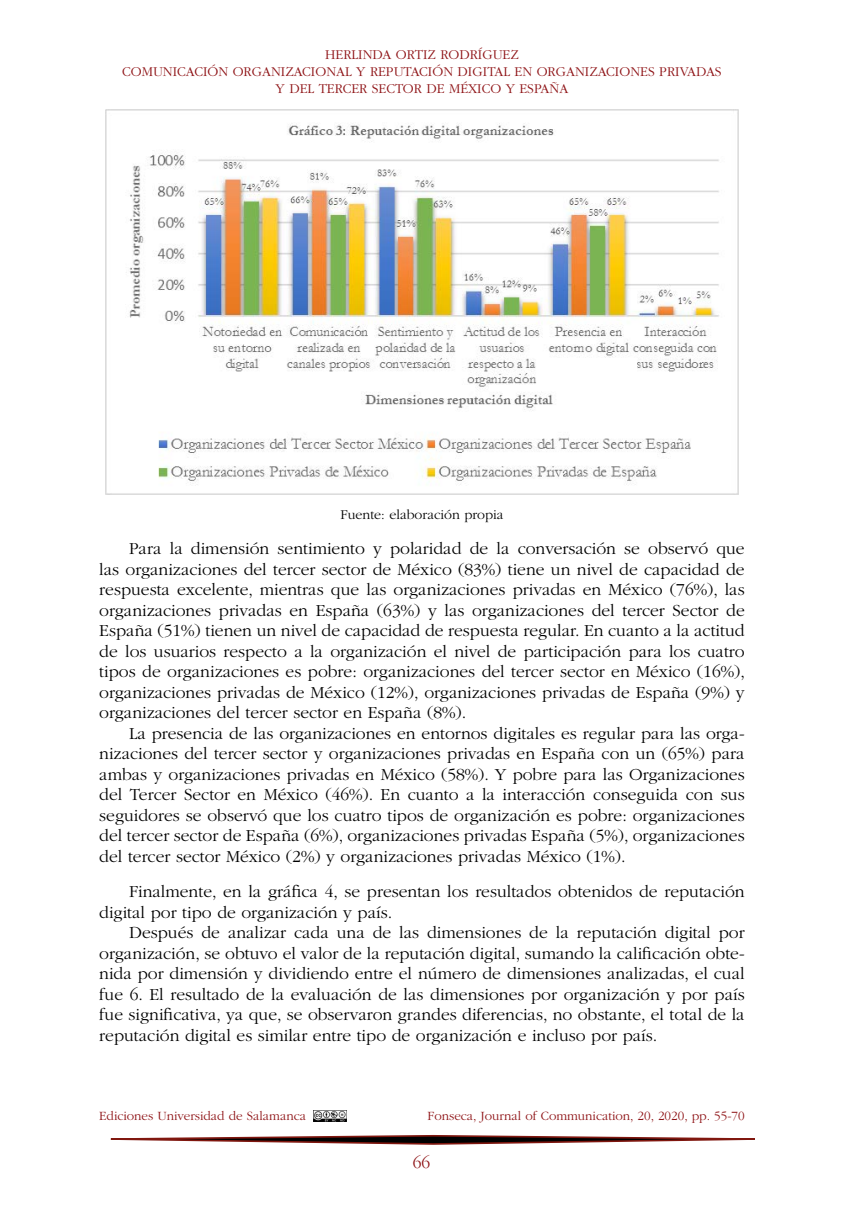
<style>
.page{position:relative;width:844px;height:1211px;background:#fff}
.page>*{position:absolute;margin:0;border:0;box-sizing:border-box;transform-origin:0 0}
.t1{font:300 17.5px/20.5px "ITC Garamond Std";color:#000;text-align:justify}
.t2{font:300 17.5px "ITC Garamond Std";color:#8e1215}
.t3{font:300 14px/16.6px "ITC Garamond Std";color:#8e1215;text-align:center}
.t4{font:300 14px "ITC Garamond Std";color:#000}
.t5{font:300 13.12px "ITC Garamond Std";color:#8e1215}
</style>
<div class="page">
<svg style="left:110px;top:1135px;width:644px;height:8px"></svg>
<img style="left:314px;top:1110px;width:32px;height:11px">
<img style="left:105px;top:109px;width:633px;height:386px">
<p class="t3" style="left:122px;top:47px;width:600px">HERLINDA ORTIZ RODRÍGUEZ<br>COMUNICACIÓN ORGANIZACIONAL Y REPUTACIÓN DIGITAL EN ORGANIZACIONES PRIVADAS<br>Y DEL TERCER SECTOR DE MÉXICO Y ESPAÑA</p>
<p class="t4" style="left:340px;top:507px;width:165px">Fuente: elaboración propia</p>
<p class="t1" style="left:99px;top:538px;width:647px;text-indent:30px">Para la dimensión sentimiento y polaridad de la conversación se observó que las organizaciones del tercer sector de México (83%) tiene un nivel de capacidad de respuesta excelente, mientras que las organizaciones privadas en México (76%), las organizaciones privadas en España (63%) y las organizaciones del tercer Sector de España (51%) tienen un nivel de capacidad de respuesta regular. En cuanto a la actitud de los usuarios respecto a la organización el nivel de participación para los cuatro tipos de organizaciones es pobre: organizaciones del tercer sector en México (16%), organizaciones privadas de México (12%), organizaciones privadas de España (9%) y organizaciones del tercer sector en España (8%).</p>
<p class="t1" style="left:99px;top:723px;width:646px;text-indent:30px">La presencia de las organizaciones en entornos digitales es regular para las orga&shy;nizaciones del tercer sector y organizaciones privadas en España con un (65%) para ambas y organizaciones privadas en México (58%). Y pobre para las Organizaciones del Tercer Sector en México (46%). En cuanto a la interacción conseguida con sus seguidores se observó que los cuatro tipos de organización es pobre: organizaciones del tercer sector de España (6%), organizaciones privadas España (5%), organizaciones del tercer sector México (2%) y organizaciones privadas México (1%).</p>
<p class="t1" style="left:99px;top:881px;width:646px;text-indent:30px">Finalmente, en la gráfica 4, se presentan los resultados obtenidos de reputación digital por tipo de organización y país.</p>
<p class="t1" style="left:99px;top:922px;width:646px;text-indent:30px">Después de analizar cada una de las dimensiones de la reputación digital por organización, se obtuvo el valor de la reputación digital, sumando la calificación obte&shy;nida por dimensión y dividiendo entre el número de dimensiones analizadas, el cual fue 6. El resultado de la evaluación de las dimensiones por organización y por país fue significativa, ya que, se observaron grandes diferencias, no obstante, el total de la reputación digital es similar entre tipo de organización e incluso por país.</p>
<p class="t5" style="left:99px;top:1108px;width:208px">Ediciones Universidad de Salamanca</p>
<p class="t5" style="left:427px;top:1108px;width:318px">Fonseca, Journal of Communication, 20, 2020, pp. 55-70</p>
<p class="t2" style="left:412px;top:1152px;width:19px">66</p>
</div>
